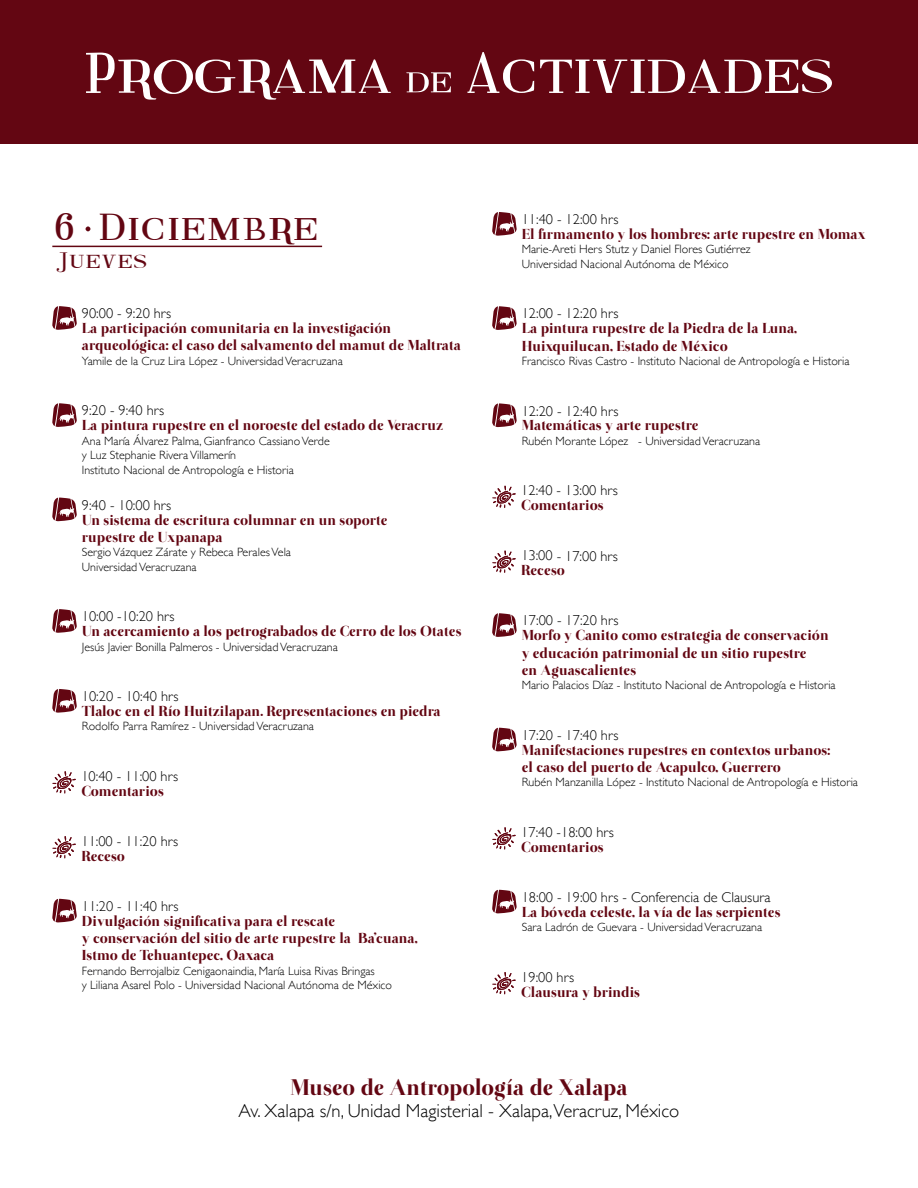
<style>
.page{position:relative;width:918px;height:1188px;background:#fff}
.page>*{position:absolute;margin:0;border:0;box-sizing:border-box;transform-origin:0 0}
.t1{font:30px "Fine Serif";letter-spacing:.12em;color:#630612}
.t2{font:22.5px "Otama ep";color:#630612}
.t3{font:300 18.75px "Gill Sans";color:#000001}
.t4{font:18px "Fine Serif";letter-spacing:.12em;color:#630612}
.t5{font:14.4px/17.2px "Otama ep";color:#630612}
.t6{font:300 14.4px "Gill Sans";color:#000001}
.t7{font:300 12px/14.4px "Gill Sans";color:#000001}
</style>
<div class="page">
<svg style="left:492px;top:306px;width:25px;height:24px"></svg>
<svg style="left:492px;top:403px;width:25px;height:24px"></svg>
<svg style="left:492px;top:613px;width:25px;height:24px"></svg>
<svg style="left:492px;top:728px;width:25px;height:23px"></svg>
<svg style="left:492px;top:890px;width:25px;height:23px"></svg>
<svg style="left:492px;top:486px;width:24px;height:22px"></svg>
<svg style="left:492px;top:827px;width:24px;height:23px"></svg>
<svg style="left:492px;top:972px;width:24px;height:22px"></svg>
<svg style="left:492px;top:550px;width:24px;height:23px"></svg>
<svg style="left:52px;top:771px;width:24px;height:23px"></svg>
<svg style="left:52px;top:836px;width:24px;height:22px"></svg>
<svg style="left:52px;top:306px;width:25px;height:24px"></svg>
<svg style="left:52px;top:403px;width:25px;height:24px"></svg>
<svg style="left:52px;top:498px;width:25px;height:23px"></svg>
<svg style="left:52px;top:609px;width:25px;height:24px"></svg>
<svg style="left:52px;top:689px;width:25px;height:24px"></svg>
<svg style="left:52px;top:899px;width:25px;height:23px"></svg>
<hr style="left:52px;top:246px;width:270px;height:1px;background:#630612">
<svg style="left:86px;top:226px;width:4px;height:5px"></svg>
<svg style="left:492px;top:212px;width:25px;height:24px"></svg>
<div style="left:0;top:0;width:918px;height:143px;background:#630612"></div>
<svg style="left:86px;top:53px;width:305px;height:47px"></svg>
<svg style="left:406px;top:72px;width:45px;height:20px"></svg>
<svg style="left:467px;top:52px;width:67px;height:41px"></svg>
<svg style="left:540px;top:59px;width:292px;height:34px"></svg>
<h1 class="t1" style="left:56px;top:212px;width:263px">6 Diciembre</h1>
<p class="t4" style="left:59px;top:251px;width:88px">Jueves</p>
<p class="t6" style="left:82px;top:302px;width:91px">90:00 - 9:20 hrs</p>
<p class="t5" style="left:82px;top:320px;width:381px">La participación comunitaria en la investigación arqueológica: el caso del salvamento del mamut de Maltrata</p>
<p class="t7" style="left:82px;top:353px;width:262px">Yamile de la Cruz Lira López - Universidad Veracruzana</p>
<p class="t6" style="left:82px;top:399px;width:84px">9:20 - 9:40 hrs</p>
<p class="t5" style="left:82px;top:417px;width:363px">La pintura rupestre en el noroeste del estado de Veracruz</p>
<p class="t7" style="left:82px;top:433px;width:249px">Ana María Álvarez Palma, Gianfranco Cassiano Verde y Luz Stephanie Rivera Villamerín<br>Instituto Nacional de Antropología e Historia</p>
<p class="t6" style="left:82px;top:494px;width:91px">9:40 - 10:00 hrs</p>
<p class="t5" style="left:82px;top:511px;width:307px">Un sistema de escritura columnar en un soporte rupestre de Uxpanapa</p>
<p class="t7" style="left:82px;top:545px;width:211px">Sergio Vázquez Zárate y Rebeca Perales Vela<br>Universidad Veracruzana</p>
<p class="t6" style="left:82px;top:605px;width:94px">10:00 -10:20 hrs</p>
<p class="t5" style="left:82px;top:623px;width:381px">Un acercamiento a los petrograbados de Cerro de los Otates</p>
<p class="t7" style="left:82px;top:639px;width:258px">Jesús Javier Bonilla Palmeros - Universidad Veracruzana</p>
<p class="t6" style="left:82px;top:685px;width:98px">10:20 - 10:40 hrs</p>
<p class="t5" style="left:82px;top:703px;width:360px">Tlaloc en el Río Huitzilapan. Representaciones en piedra</p>
<p class="t7" style="left:82px;top:719px;width:234px">Rodolfo Parra Ramírez - Universidad Veracruzana</p>
<p class="t6" style="left:81px;top:765px;width:98px">10:40 - 11:00 hrs</p>
<p class="t5" style="left:81px;top:782px;width:84px">Comentarios</p>
<p class="t6" style="left:81px;top:830px;width:98px">11:00 - 11:20 hrs</p>
<p class="t5" style="left:81px;top:847px;width:45px">Receso</p>
<p class="t6" style="left:82px;top:895px;width:98px">11:20 - 11:40 hrs</p>
<p class="t5" style="left:82px;top:912px;width:337px">Divulgación significativa para el rescate<br>y conservación del sitio de arte rupestre la Ba’cuana,<br>Istmo de Tehuantepec, Oaxaca</p>
<p class="t7" style="left:82px;top:963px;width:312px">Fernando Berrojalbiz Cenigaonaindia, María Luisa Rivas Bringas<br>y Liliana Asarel Polo - Universidad Nacional Autónoma de México</p>
<p class="t6" style="left:522px;top:208px;width:98px">11:40 - 12:00 hrs</p>
<p class="t5" style="left:522px;top:226px;width:345px">El firmamento y los hombres: arte rupestre en Momax</p>
<p class="t7" style="left:522px;top:242px;width:230px">Marie-Areti Hers Stutz y Daniel Flores Gutiérrez<br>Universidad Nacional Autónoma de México</p>
<p class="t6" style="left:522px;top:302px;width:98px">12:00 - 12:20 hrs</p>
<p class="t5" style="left:522px;top:320px;width:277px">La pintura rupestre de la Piedra de la Luna,<br>Huixquilucan, Estado de México</p>
<p class="t7" style="left:522px;top:353px;width:329px">Francisco Rivas Castro - Instituto Nacional de Antropología e Historia</p>
<p class="t6" style="left:522px;top:399px;width:98px">12:20 - 12:40 hrs</p>
<p class="t5" style="left:522px;top:417px;width:178px">Matemáticas y arte rupestre</p>
<p class="t7" style="left:522px;top:433px;width:240px">Rubén Morante López - Universidad Veracruzana</p>
<p class="t6" style="left:521px;top:479px;width:98px">12:40 - 13:00 hrs</p>
<p class="t5" style="left:521px;top:497px;width:84px">Comentarios</p>
<p class="t6" style="left:521px;top:544px;width:98px">13:00 - 17:00 hrs</p>
<p class="t5" style="left:521px;top:562px;width:45px">Receso</p>
<p class="t6" style="left:522px;top:609px;width:98px">17:00 - 17:20 hrs</p>
<p class="t5" style="left:522px;top:627px;width:308px">Morfo y Canito como estrategia de conservación y educación patrimonial de un sitio rupestre<br>en Aguascalientes</p>
<p class="t7" style="left:522px;top:678px;width:315px">Mario Palacios Díaz - Instituto Nacional de Antropología e Historia</p>
<p class="t6" style="left:522px;top:724px;width:98px">17:20 - 17:40 hrs</p>
<p class="t5" style="left:522px;top:741px;width:310px">Manifestaciones rupestres en contextos urbanos: el caso del puerto de Acapulco, Guerrero</p>
<p class="t7" style="left:522px;top:775px;width:338px">Rubén Manzanilla López - Instituto Nacional de Antropología e Historia</p>
<p class="t6" style="left:521px;top:821px;width:94px">17:40 -18:00 hrs</p>
<p class="t5" style="left:521px;top:838px;width:84px">Comentarios</p>
<p class="t6" style="left:522px;top:886px;width:250px">18:00 - 19:00 hrs - Conferencia de Clausura</p>
<p class="t5" style="left:522px;top:903px;width:260px">La bóveda celeste, la vía de las serpientes</p>
<p class="t7" style="left:522px;top:920px;width:242px">Sara Ladrón de Guevara - Universidad Veracruzana</p>
<p class="t6" style="left:521px;top:966px;width:54px">19:00 hrs</p>
<p class="t5" style="left:521px;top:983px;width:120px">Clausura y brindis</p>
<h2 class="t2" style="left:290px;top:1073px;width:339px">Museo de Antropología de Xalapa</h2>
<h3 class="t3" style="left:239px;top:1096px;width:442px">Av. Xalapa s/n, Unidad Magisterial - Xalapa,Veracruz, México</h3>
</div>
